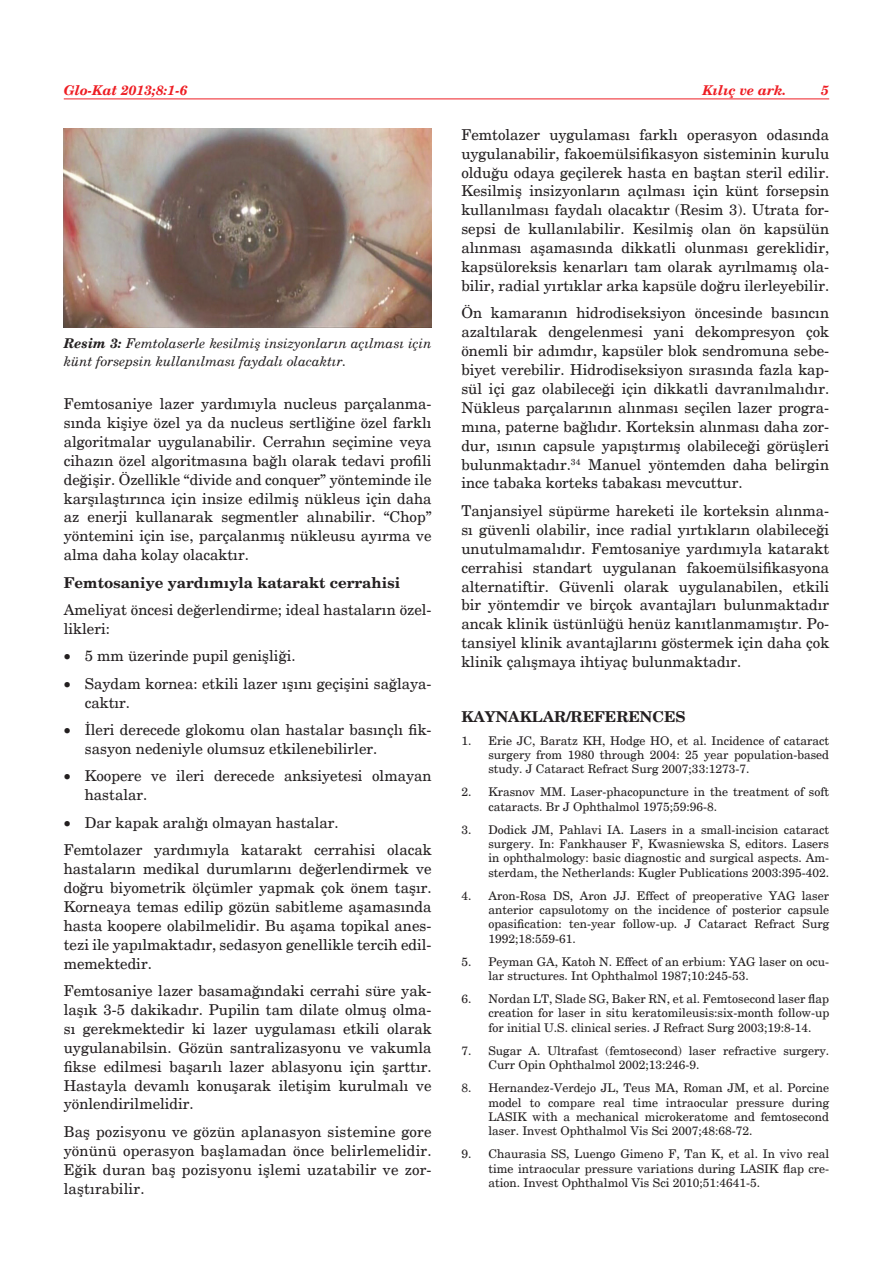
<style>
.page{position:relative;width:893px;height:1263px;background:#fff}
.page>*{position:absolute;margin:0;border:0;box-sizing:border-box;transform-origin:0 0}
.List_Paragraph{font:15px/18.9px "New Century Schlbk";color:#231f20;text-align:justify}
.t1{font:700 15px "New Century Schlbk";color:#231f20}
.dipnotlar{font:italic 13.5px/17.2px "New Century Schlbk";color:#231f20}
.t2{font:italic 700 13.5px "New Century Schlbk";color:#ee1d23}
.dipnotlar-2{font:12px/14.4px "New Century Schlbk";color:#231f20;text-align:justify}
.s1{font-weight:700}
</style>
<div class="page">
<hr style="left:64px;top:99px;width:765px;height:1px;background:#ee1d23">
<img style="left:64px;top:129px;width:368px;height:198px">
<p class="t2" style="left:64px;top:82px;width:125px">Glo-Kat 2013;8:1-6</p>
<p class="t2" style="left:702px;top:82px;width:86px">Kılıç ve ark.</p>
<p class="t2" style="left:821px;top:82px;width:9px">5</p>
<p class="dipnotlar" style="left:64px;top:335px;width:369px"><span class="s1">Resim 3:</span> Femtolaserle kesilmiş insizyonların açılması için künt forsepsin kullanılması faydalı olacaktır.</p>
<p class="List_Paragraph" style="left:64px;top:394px;width:369px">Femtosaniye lazer yardımıyla nucleus parçalanma&shy;sında kişiye özel ya da nucleus sertliğine özel farklı algoritmalar uygulanabilir. Cerrahın seçimine veya cihazın özel algoritmasına bağlı olarak tedavi profili değişir. Özellikle “divide and conquer” yönteminde ile karşılaştırınca için insize edilmiş nükleus için daha az enerji kullanarak segmentler alınabilir. “Chop” yöntemini için ise, parçalanmış nükleusu ayırma ve alma daha kolay olacaktır.</p>
<p class="t1" style="left:64px;top:573px;width:338px">Femtosaniye yardımıyla katarakt cerrahisi</p>
<p class="List_Paragraph" style="left:64px;top:600px;width:369px">Ameliyat öncesi değerlendirme; ideal hastaların özel&shy;likleri:</p>
<p class="List_Paragraph" style="left:64px;top:647px;width:233px">• 5 mm üzerinde pupil genişliği.</p>
<p class="List_Paragraph" style="left:85px;top:674px;width:348px;text-indent:-21px">• Saydam kornea: etkili lazer ışını geçişini sağlaya&shy;caktır.</p>
<p class="List_Paragraph" style="left:85px;top:720px;width:348px;text-indent:-21px">• İleri derecede glokomu olan hastalar basınçlı fik&shy;sasyon nedeniyle olumsuz etkilenebilirler.</p>
<p class="List_Paragraph" style="left:85px;top:767px;width:348px;text-indent:-21px">• Koopere ve ileri derecede anksiyetesi olmayan hastalar.</p>
<p class="List_Paragraph" style="left:64px;top:813px;width:276px">• Dar kapak aralığı olmayan hastalar.</p>
<p class="List_Paragraph" style="left:64px;top:840px;width:369px">Femtolazer yardımıyla katarakt cerrahisi olacak hastaların medikal durumlarını değerlendirmek ve doğru biyometrik ölçümler yapmak çok önem taşır.<br>Korneaya temas edilip gözün sabitleme aşamasında hasta koopere olabilmelidir. Bu aşama topikal anes&shy;tezi ile yapılmaktadır, sedasyon genellikle tercih edil&shy;memektedir.</p>
<p class="List_Paragraph" style="left:64px;top:981px;width:369px">Femtosaniye lazer basamağındaki cerrahi süre yak&shy;laşık 3-5 dakikadır. Pupilin tam dilate olmuş olma&shy;sı gerekmektedir ki lazer uygulaması etkili olarak uygulanabilsin. Gözün santralizasyonu ve vakumla fikse edilmesi başarılı lazer ablasyonu için şarttır.<br>Hastayla devamlı konuşarak iletişim kurulmalı ve yönlendirilmelidir.</p>
<p class="List_Paragraph" style="left:64px;top:1122px;width:369px">Baş pozisyonu ve gözün aplanasyon sistemine gore yönünü operasyon başlamadan önce belirlemelidir.<br>Eğik duran baş pozisyonu işlemi uzatabilir ve zor&shy;laştırabilir.</p>
<p class="List_Paragraph" style="left:461px;top:125px;width:369px">Femtolazer uygulaması farklı operasyon odasında uygulanabilir, fakoemülsifikasyon sisteminin kurulu olduğu odaya geçilerek hasta en baştan steril edilir.<br>Kesilmiş insizyonların açılması için künt forsepsin kullanılması faydalı olacaktır (Resim 3). Utrata for&shy;sepsi de kullanılabilir. Kesilmiş olan ön kapsülün alınması aşamasında dikkatli olunması gereklidir, kapsüloreksis kenarları tam olarak ayrılmamış ola&shy;bilir, radial yırtıklar arka kapsüle doğru ilerleyebilir.</p>
<p class="List_Paragraph" style="left:461px;top:304px;width:369px">Ön kamaranın hidrodiseksiyon öncesinde basıncın azaltılarak dengelenmesi yani dekompresyon çok önemli bir adımdır, kapsüler blok sendromuna sebe&shy;biyet verebilir. Hidrodiseksiyon sırasında fazla kap&shy;sül içi gaz olabileceği için dikkatli davranılmalıdır.<br>Nükleus parçalarının alınması seçilen lazer progra&shy;mına, paterne bağlıdır. Korteksin alınması daha zor&shy;dur, ısının capsule yapıştırmış olabileceği görüşleri bulunmaktadır.<sup>34</sup> Manuel yöntemden daha belirgin ince tabaka korteks tabakası mevcuttur.</p>
<p class="List_Paragraph" style="left:461px;top:501px;width:369px">Tanjansiyel süpürme hareketi ile korteksin alınma&shy;sı güvenli olabilir, ince radial yırtıkların olabileceği unutulmamalıdır. Femtosaniye yardımıyla katarakt cerrahisi standart uygulanan fakoemülsifikasyona alternatiftir. Güvenli olarak uygulanabilen, etkili bir yöntemdir ve birçok avantajları bulunmaktadır ancak klinik üstünlüğü henüz kanıtlanmamıştır. Po&shy;tansiyel klinik avantajlarını göstermek için daha çok klinik çalışmaya ihtiyaç bulunmaktadır.</p>
<p class="t1" style="left:461px;top:707px;width:226px">KAYNAKLAR/REFERENCES</p>
<p class="dipnotlar-2" style="left:488px;top:733px;width:342px;text-indent:-27px">1. Erie JC, Baratz KH, Hodge HO, et al. Incidence of cataract surgery from 1980 through 2004: 25 year population-based study. J Cataract Refract Surg 2007;33:1273-7.</p>
<p class="dipnotlar-2" style="left:488px;top:785px;width:342px;text-indent:-27px">2. Krasnov MM. Laser-phacopuncture in the treatment of soft cataracts. Br J Ophthalmol 1975;59:96-8.</p>
<p class="dipnotlar-2" style="left:488px;top:822px;width:342px;text-indent:-27px">3. Dodick JM, Pahlavi IA. Lasers in a small-incision cataract surgery. In: Fankhauser F, Kwasniewska S, editors. Lasers in ophthalmology: basic diagnostic and surgical aspects. Am&shy;sterdam, the Netherlands: Kugler Publications 2003:395-402.</p>
<p class="dipnotlar-2" style="left:488px;top:888px;width:342px;text-indent:-27px">4. Aron-Rosa DS, Aron JJ. Effect of preoperative YAG laser anterior capsulotomy on the incidence of posterior capsule opasification: ten-year follow-up. J Cataract Refract Surg 1992;18:559-61.</p>
<p class="dipnotlar-2" style="left:488px;top:954px;width:342px;text-indent:-27px">5. Peyman GA, Katoh N. Effect of an erbium: YAG laser on ocu&shy;lar structures. Int Ophthalmol 1987;10:245-53.</p>
<p class="dipnotlar-2" style="left:488px;top:992px;width:342px;text-indent:-27px">6. Nordan LT, Slade SG, Baker RN, et al. Femtosecond laser flap creation for laser in situ keratomileusis:six-month follow-up for initial U.S. clinical series. J Refract Surg 2003;19:8-14.</p>
<p class="dipnotlar-2" style="left:488px;top:1043px;width:342px;text-indent:-27px">7. Sugar A. Ultrafast (femtosecond) laser refractive surgery.<br>Curr Opin Ophthalmol 2002;13:246-9.</p>
<p class="dipnotlar-2" style="left:488px;top:1081px;width:342px;text-indent:-27px">8. Hernandez-Verdejo JL, Teus MA, Roman JM, et al. Porcine model to compare real time intraocular pressure during LASIK with a mechanical microkeratome and femtosecond laser. Invest Ophthalmol Vis Sci 2007;48:68-72.</p>
<p class="dipnotlar-2" style="left:488px;top:1147px;width:342px;text-indent:-27px">9. Chaurasia SS, Luengo Gimeno F, Tan K, et al. In vivo real time intraocular pressure variations during LASIK flap cre&shy;ation. Invest Ophthalmol Vis Sci 2010;51:4641-5.</p>
</div>
